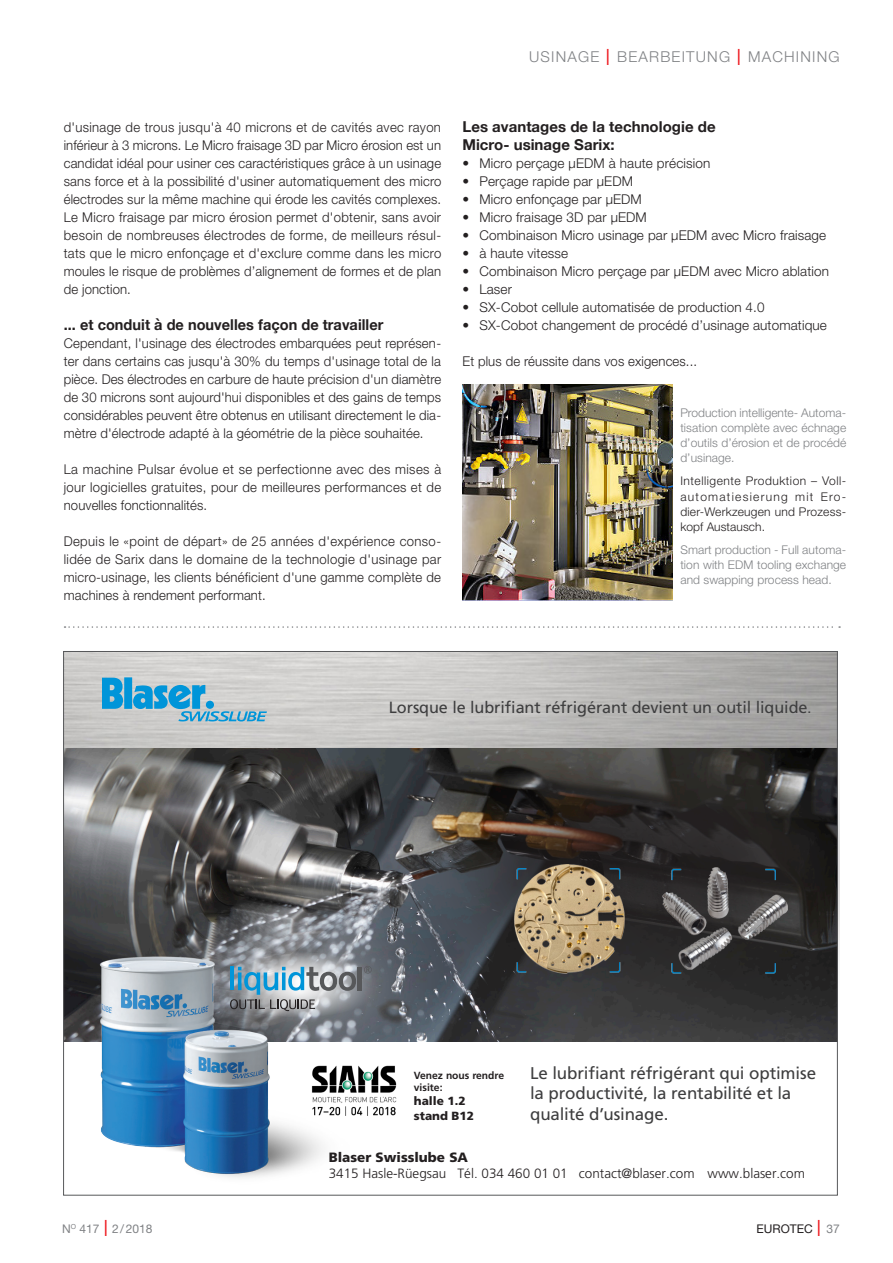
<style>
.page{position:relative;width:893px;height:1263px;background:#fff}
.page>*{position:absolute;margin:0;border:0;box-sizing:border-box;transform-origin:0 0}
.t1{font:16.95px/20.7px "Frutiger";letter-spacing:-.01em;color:#3e3e3f}
.t2{font:16.2px "Frutiger LT Std";letter-spacing:-.005em;color:#3e3e3f}
._02_Sous-titre_fr{font:700 15px/18px "Helvetica Neue";color:#231f20}
.Normal_e{font:300 15px "Helvetica Neue";letter-spacing:.08em;color:#808285}
._00_Texte_fr{font:300 13.5px/18px "Helvetica Neue";letter-spacing:.01em;color:#231f20;text-align:justify}
.t3{font:300 13.5px/16px "Frutiger LT Std";color:#231f20}
._06_Légende_fr{font:300 12px/15px "Helvetica Neue";letter-spacing:.005em;color:#808285;text-align:justify}
._09_Légende_de{font:300 12px/15px "Helvetica Neue";letter-spacing:.02em;color:#231f20;text-align:justify}
._17_Légende_en{font:300 12px/15px "Helvetica Neue";letter-spacing:.005em;color:#808285;text-align:justify}
.t4{font:12px "Helvetica Neue";color:#808285}
.t5{font:12px "Helvetica Neue";color:#231f20}
.t6{font:900 11.85px/14.1px "Frutiger LT Std";color:#231f20}
.t7{font:700 10.35px/12.5px "Frutiger LT Std";color:#231f20}
.s1{font-stretch:condensed;font-size:22.5px;color:#ee1d23}
.s2{font-size:13.95px}
.s3{font-family:"Frutiger";font-weight:900}
.s4{font-weight:300;font-stretch:condensed;font-size:22.5px;color:#ee1d23}
.s5{color:#808285}
</style>
<div class="page">
<img style="left:65px;top:653px;width:770px;height:388px">
<div style="left:124px;top:678px;width:8px;height:31px;background:#0095d9"></div>
<svg style="left:102px;top:678px;width:21px;height:31px"></svg>
<svg style="left:133px;top:685px;width:134px;height:36px;background:#86bad1"></svg>
<div style="left:370px;top:705px;width:398px;height:329px;background:#231f20;opacity:.75"></div>
<svg style="left:466px;top:804px;width:205px;height:131px;background:#3b3837"></svg>
<div style="left:521px;top:706px;width:319px;height:329px;background:#231f20;opacity:.75"></div>
<svg style="left:617px;top:805px;width:205px;height:131px;background:#272525"></svg>
<img style="left:663px;top:867px;width:124px;height:108px">
<img style="left:506px;top:865px;width:124px;height:109px">
<div style="left:133px;top:865px;width:333px;height:240px;background:#fff;opacity:.75"></div>
<svg style="left:215px;top:952px;width:168px;height:65px"></svg>
<img style="left:96px;top:944px;width:272px;height:252px">
<hr style="left:358px;top:967px;width:4px;height:23px;background:#57585a">
<svg style="left:364px;top:966px;width:8px;height:7px"></svg>
<svg style="left:230px;top:967px;width:126px;height:44px;background:#91a7b3"></svg>
<img style="left:308px;top:1066px;width:92px;height:49px">
<svg style="left:65px;top:626px;width:775px;height:2px"></svg>
<img style="left:462px;top:384px;width:211px;height:216px">
<p class="Normal_e" style="left:529px;top:47px;width:312px">USINAGE <span class="s1">I</span> BEARBEITUNG <span class="s1">I</span> MACHINING</p>
<p class="_00_Texte_fr" style="left:64px;top:118px;width:379px">d'usinage de trous jusqu'à 40 microns et de cavités avec rayon inférieur à 3 microns. Le Micro fraisage 3D par Micro érosion est un candidat idéal pour usiner ces caractéristiques grâce à un usinage sans force et à la possibilité d'usiner automatiquement des micro électrodes sur la même machine qui érode les cavités complexes.<br>Le Micro fraisage par micro érosion permet d'obtenir, sans avoir besoin de nombreuses électrodes de forme, de meilleurs résul&shy;tats que le micro enfonçage et d'exclure comme dans les micro moules le risque de problèmes d’alignement de formes et de plan de jonction.</p>
<p class="_02_Sous-titre_fr" style="left:64px;top:316px;width:321px">... et conduit à de nouvelles façon de travailler</p>
<p class="_00_Texte_fr" style="left:64px;top:334px;width:379px">Cependant, l'usinage des électrodes embarquées peut représen&shy;ter dans certains cas jusqu'à 30% du temps d'usinage total de la pièce. Des électrodes en carbure de haute précision d'un diamètre de 30 microns sont aujourd'hui disponibles et des gains de temps considérables peuvent être obtenus en utilisant directement le dia&shy;mètre d'électrode adapté à la géométrie de la pièce souhaitée.</p>
<p class="_00_Texte_fr" style="left:64px;top:460px;width:379px">La machine Pulsar évolue et se perfectionne avec des mises à jour logicielles gratuites, pour de meilleures performances et de nouvelles fonctionnalités.</p>
<p class="_00_Texte_fr" style="left:64px;top:532px;width:379px">Depuis le «point de départ» de 25 années d'expérience conso&shy;lidée de Sarix dans le domaine de la technologie d'usinage par micro-usinage, les clients bénéficient d'une gamme complète de machines à rendement performant.</p>
<p class="_02_Sous-titre_fr" style="left:462px;top:118px;width:255px">Les avantages de la technologie de<br>Micro- usinage Sarix:</p>
<p class="_00_Texte_fr" style="left:462px;top:154px;width:249px">• Micro perçage µEDM à haute précision</p>
<p class="_00_Texte_fr" style="left:462px;top:172px;width:172px">• Perçage rapide par µEDM</p>
<p class="_00_Texte_fr" style="left:462px;top:190px;width:181px">• Micro enfonçage par µEDM</p>
<p class="_00_Texte_fr" style="left:462px;top:208px;width:186px">• Micro fraisage 3D par µEDM</p>
<p class="_00_Texte_fr" style="left:462px;top:226px;width:365px">• Combinaison Micro usinage par µEDM avec Micro fraisage</p>
<p class="_00_Texte_fr" style="left:462px;top:244px;width:107px">• à haute vitesse</p>
<p class="_00_Texte_fr" style="left:462px;top:262px;width:368px">• Combinaison Micro perçage par µEDM avec Micro ablation</p>
<p class="_00_Texte_fr" style="left:462px;top:280px;width:51px">• Laser</p>
<p class="_00_Texte_fr" style="left:462px;top:298px;width:304px">• SX-Cobot cellule automatisée de production 4.0</p>
<p class="_00_Texte_fr" style="left:462px;top:316px;width:366px">• SX-Cobot changement de procédé d’usinage automatique</p>
<p class="_00_Texte_fr" style="left:462px;top:352px;width:236px">Et plus de réussite dans vos exigences...</p>
<p class="_06_Légende_fr" style="left:680px;top:405px;width:167px">Production intelligente- Automa&shy;tisation complète avec échnage d’outils d’érosion et de procédé d’usinage.</p>
<p class="_09_Légende_de" style="left:680px;top:473px;width:167px">Intelligente Produktion – Voll&shy;automatiesierung mit Ero&shy;dier-Werkzeugen und Prozess&shy;kopf Austausch.</p>
<p class="_17_Légende_en" style="left:680px;top:542px;width:167px">Smart production - Full automa&shy;tion with EDM tooling exchange and swapping process head.</p>
<p class="t2" style="left:389px;top:697px;width:424px">Lorsque le lubrifiant réfrigérant devient un outil liquide<span class="s2">.</span></p>
<p class="t7" style="left:414px;top:1069px;width:92px">Venez nous rendre visite:</p>
<p class="t6" style="left:414px;top:1094px;width:62px">halle 1.2 stand B12</p>
<p class="t1" style="left:530px;top:1062px;width:287px">Le lubrifiant réfrigérant qui optimise la productivité, la rentabilité et la qualité d’usinage.</p>
<p class="t3" style="left:329px;top:1150px;width:478px"><span class="s3">Blaser Swisslube SA<br></span>3415 Hasle-Rüegsau Tél. 034 460 01 01 contact@blaser.com www.blaser.com</p>
<p class="t4" style="left:62px;top:1221px;width:92px">N<sup>O</sup> 417 <span class="s4">I</span> 2/2018</p>
<p class="t5" style="left:756px;top:1221px;width:85px">EUROTEC <span class="s4">I</span> <span class="s5">37</span></p>
</div>
